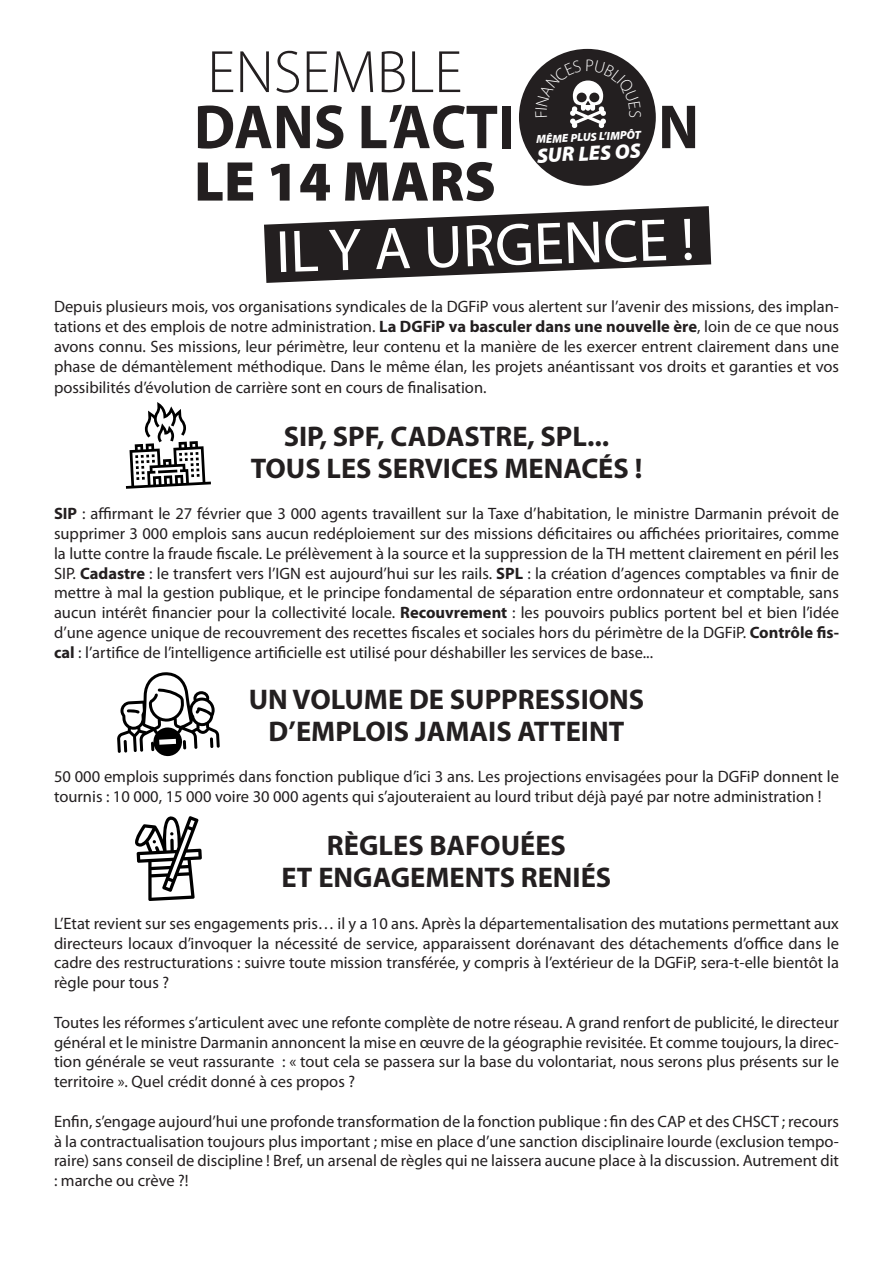
<style>
.page{position:relative;width:893px;height:1263px;background:#fff}
.page>*{position:absolute;margin:0;border:0;box-sizing:border-box;transform-origin:0 0}
.t1{font:700 62.7px "Myriad Pro";color:#231f20;scale:.94 1}
.t2{font:60.3px "Myriad Pro";color:#fff}
.t3{font:300 60.3px "Myriad Pro";color:#231f20}
.t4{font:900 56.55px "Myriad Pro";color:#231f20}
.t5{font:700 28.5px "Myriad Pro";color:#231f20}
.t6{font:italic 900 20.7px "Myriad Pro";color:#fff}
.t7{font:16.5px/19.8px "Myriad Pro";color:#231f20;text-align:justify}
.t8{font:italic 900 11.7px "Myriad Pro";color:#fff}
.s1{font-weight:700}
</style>
<div class="page">
<svg style="left:264px;top:206px;width:447px;height:77px"></svg>
<div style="left:519px;top:49px;width:137px;height:137px;background:#231f20;border-radius:50%"></div>
<svg style="left:126px;top:402px;width:85px;height:87px"></svg>
<div style="left:153px;top:727px;width:29px;height:29px;background:#000;border-radius:50%"></div>
<svg style="left:117px;top:672px;width:103px;height:81px"></svg>
<svg style="left:135px;top:816px;width:67px;height:85px"></svg>
<svg style="left:535px;top:60px;width:106px;height:68px"></svg>
<h2 class="t3" style="left:207px;top:36px;width:257px">ENSEMBLE</h2>
<h1 class="t1" style="left:194px;top:86px;width:343px">DANS L’ACTI</h1>
<h1 class="t1" style="left:658px;top:86px;width:45px">N</h1>
<p class="t8" style="left:536px;top:132px;width:106px;rotate:-3deg">MÊME PLUS L’IMPÔT</p>
<p class="t6" style="left:536px;top:142px;width:105px;rotate:-3deg">SUR LES OS</p>
<h3 class="t4" style="left:194px;top:149px;width:303px">LE 14 MARS</h3>
<h2 class="t2" style="left:275px;top:216px;width:420px;rotate:-2deg">IL Y A URGENCE !</h2>
<p class="t7" style="left:54px;top:296px;width:786px">Depuis plusieurs mois, vos organisations syndicales de la DGFiP vous alertent sur l’avenir des missions, des implan&shy;tations et des emplois de notre administration. <span class="s1">La DGFiP va basculer dans une nouvelle ère</span>, loin de ce que nous avons connu. Ses missions, leur périmètre, leur contenu et la manière de les exercer entrent clairement dans une phase de démantèlement méthodique. Dans le même élan, les projets anéantissant vos droits et garanties et vos</p>
<p class="t7" style="left:54px;top:377px;width:434px">possibilités d’évolution de carrière sont en cours de finalisation.</p>
<p class="t5" style="left:284px;top:418px;width:327px">SIP, SPF, CADASTRE, SPL...</p>
<p class="t5" style="left:251px;top:450px;width:393px">TOUS LES SERVICES MENACÉS !</p>
<p class="t7" style="left:54px;top:503px;width:786px"><span class="s1">SIP</span> : affirmant le 27 février que 3 000 agents travaillent sur la Taxe d’habitation, le ministre Darmanin prévoit de supprimer 3 000 emplois sans aucun redéploiement sur des missions déficitaires ou affichées prioritaires, comme la lutte contre la fraude fiscale. Le prélèvement à la source et la suppression de la TH mettent clairement en péril les SIP. <span class="s1">Cadastre</span> : le transfert vers l’IGN est aujourd’hui sur les rails. <span class="s1">SPL</span> : la création d’agences comptables va finir de mettre à mal la gestion publique, et le principe fondamental de séparation entre ordonnateur et comptable, sans aucun intérêt financier pour la collectivité locale. <span class="s1">Recouvrement</span> : les pouvoirs publics portent bel et bien l’idée d’une agence unique de recouvrement des recettes fiscales et sociales hors du périmètre de la DGFiP. <span class="s1">Contrôle fis&shy;cal</span> : l’artifice de l’intelligence artificielle est utilisé pour déshabiller les services de base...</p>
<p class="t5" style="left:249px;top:681px;width:397px">UN VOLUME DE SUPPRESSIONS</p>
<p class="t5" style="left:269px;top:712px;width:357px">D’EMPLOIS JAMAIS ATTEINT</p>
<p class="t7" style="left:54px;top:766px;width:786px">50 000 emplois supprimés dans fonction publique d’ici 3 ans. Les projections envisagées pour la DGFiP donnent le tournis : 10 000, 15 000 voire 30 000 agents qui s’ajouteraient au lourd tribut déjà payé par notre administration !</p>
<p class="t5" style="left:327px;top:827px;width:240px">RÈGLES BAFOUÉES</p>
<p class="t5" style="left:282px;top:859px;width:331px">ET ENGAGEMENTS RENIÉS</p>
<p class="t7" style="left:54px;top:913px;width:786px">L’Etat revient sur ses engagements pris… il y a 10 ans. Après la départementalisation des mutations permettant aux directeurs locaux d’invoquer la nécessité de service, apparaissent dorénavant des détachements d’office dans le cadre des restructurations : suivre toute mission transférée, y compris à l’extérieur de la DGFiP, sera-t-elle bientôt la règle pour tous ?</p>
<p class="t7" style="left:54px;top:1012px;width:787px">Toutes les réformes s’articulent avec une refonte complète de notre réseau. A grand renfort de publicité, le directeur général et le ministre Darmanin annoncent la mise en œuvre de la géographie revisitée. Et comme toujours, la direc&shy;tion générale se veut rassurante : « tout cela se passera sur la base du volontariat, nous serons plus présents sur le territoire ». Quel crédit donné à ces propos ?</p>
<p class="t7" style="left:54px;top:1111px;width:787px">Enfin, s’engage aujourd’hui une profonde transformation de la fonction publique : fin des CAP et des CHSCT ; recours à la contractualisation toujours plus important ; mise en place d’une sanction disciplinaire lourde (exclusion tempo&shy;raire) sans conseil de discipline ! Bref, un arsenal de règles qui ne laissera aucune place à la discussion. Autrement dit : marche ou crève ?!</p>
</div>
